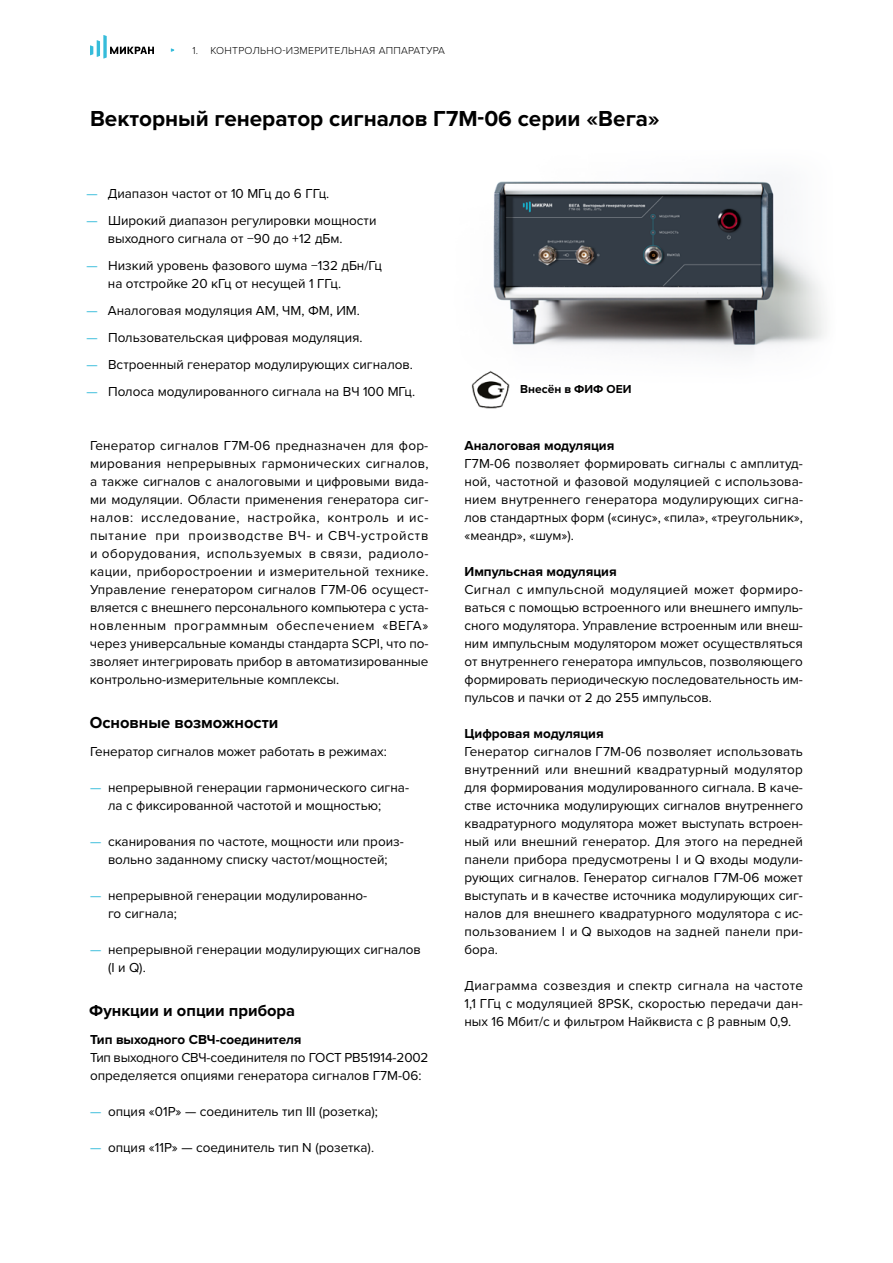
<style>
.page{position:relative;width:893px;height:1263px;background:#fff}
.page>*{position:absolute;margin:0;border:0;box-sizing:border-box;transform-origin:0 0}
.t1{font:700 22.5px "Proxima Nova";color:#000}
.t2{font:700 16.5px "Proxima Nova";color:#000}
.t3{font:13.5px/18px "Proxima Nova";color:#000}
.t4{font:700 13.5px "Proxima Nova";color:#000}
.t5{font:700 12px "Proxima Nova";color:#000}
.t6{font:300 10.5px "Proxima Nova";letter-spacing:.025em;color:#000}
.s1{color:#34bbda}
</style>
<div class="page">
<img style="left:493px;top:181px;width:332px;height:174px">
<img style="left:471px;top:370px;width:39px;height:39px">
<svg style="left:90px;top:35px;width:64px;height:23px"></svg>
<p class="t6" style="left:192px;top:44px;width:254px">1. Контрольно‑измерительная аппаратура</p>
<h1 class="t1" style="left:90px;top:105px;width:571px">Векторный генератор сигналов Г7М-06 серии «Вега»</h1>
<p class="t3" style="left:87px;top:185px;width:244px"><span class="s1">—</span> Диапазон частот от 10 МГц до 6 ГГц.</p>
<p class="t3" style="left:108px;top:212px;width:270px;text-indent:-21px"><span class="s1">—</span> Широкий диапазон регулировки мощности выходного сигнала от −90 до +12 дБм.</p>
<p class="t3" style="left:108px;top:257px;width:275px;text-indent:-21px"><span class="s1">—</span> Низкий уровень фазового шума −132 дБн/Гц на отстройке 20 кГц от несущей 1 ГГц.</p>
<p class="t3" style="left:87px;top:302px;width:275px"><span class="s1">—</span> Аналоговая модуляция АМ, ЧМ, ФМ, ИМ.</p>
<p class="t3" style="left:87px;top:329px;width:278px"><span class="s1">—</span> Пользовательская цифровая модуляция.</p>
<p class="t3" style="left:87px;top:356px;width:328px"><span class="s1">—</span> Встроенный генератор модулирующих сигналов.</p>
<p class="t3" style="left:87px;top:383px;width:330px"><span class="s1">—</span> Полоса модулированного сигнала на ВЧ 100 МГц.</p>
<p class="t3" style="left:90px;top:437px;width:340px;text-align:justify">Генератор сигналов Г7М-06 предназначен для фор&shy;мирования непрерывных гармонических сигналов, а также сигналов с аналоговыми и цифровыми вида&shy;ми модуляции. Области применения генератора сиг&shy;налов: исследование, настройка, контроль и ис&shy;пытание при производстве ВЧ- и СВЧ-устройств и оборудования, используемых в связи, радиоло&shy;кации, приборостроении и измерительной технике.<br>Управление генератором сигналов Г7М-06 осущест&shy;вляется с внешнего персонального компьютера с уста&shy;новленным программным обеспечением «ВЕГА» через универсальные команды стандарта SCPI, что по&shy;зволяет интегрировать прибор в автоматизированные контрольно-измерительные комплексы.</p>
<p class="t2" style="left:90px;top:713px;width:190px">Основные возможности</p>
<p class="t3" style="left:90px;top:743px;width:298px">Генератор сигналов может работать в режимах:</p>
<p class="t3" style="left:108px;top:779px;width:303px;text-indent:-18px"><span class="s1">—</span> непрерывной генерации гармонического сигна&shy;ла с фиксированной частотой и мощностью;</p>
<p class="t3" style="left:90px;top:833px;width:315px;text-align:center"><span class="s1">—</span> сканирования по частоте, мощности или произ&shy;вольно заданному списку частот/мощностей;</p>
<p class="t3" style="left:108px;top:887px;width:261px;text-indent:-18px"><span class="s1">—</span> непрерывной генерации модулированно&shy;го сигнала;</p>
<p class="t3" style="left:108px;top:941px;width:314px;text-indent:-18px"><span class="s1">—</span> непрерывной генерации модулирующих сигналов (I и Q).</p>
<p class="t2" style="left:89px;top:1001px;width:207px">Функции и опции прибора</p>
<p class="t4" style="left:90px;top:1031px;width:213px">Тип выходного СВЧ-соединителя</p>
<p class="t3" style="left:90px;top:1049px;width:340px">Тип выходного СВЧ-соединителя по ГОСТ РВ51914-2002 определяется опциями генератора сигналов Г7М-06:</p>
<p class="t3" style="left:90px;top:1103px;width:289px"><span class="s1">—</span> опция «01Р» — соединитель тип III (розетка);</p>
<p class="t3" style="left:90px;top:1139px;width:286px"><span class="s1">—</span> опция «11Р» — соединитель тип N (розетка).</p>
<p class="t5" style="left:520px;top:381px;width:113px">Внесён в ФИФ ОЕИ</p>
<p class="t4" style="left:464px;top:437px;width:151px">Аналоговая модуляция</p>
<p class="t3" style="left:464px;top:455px;width:340px;text-align:justify">Г7М-06 позволяет формировать сигналы с амплитуд&shy;ной, частотной и фазовой модуляцией с использова&shy;нием внутреннего генератора модулирующих сигна&shy;лов стандартных форм («синус», «пила», «треугольник», «меандр», «шум»).</p>
<p class="t4" style="left:464px;top:563px;width:154px">Импульсная модуляция</p>
<p class="t3" style="left:464px;top:581px;width:340px;text-align:justify">Сигнал с импульсной модуляцией может формиро&shy;ваться с помощью встроенного или внешнего импуль&shy;сного модулятора. Управление встроенным или внеш&shy;ним импульсным модулятором может осуществляться от внутреннего генератора импульсов, позволяющего формировать периодическую последовательность им&shy;пульсов и пачки от 2 до 255 импульсов.</p>
<p class="t4" style="left:464px;top:725px;width:141px">Цифровая модуляция</p>
<p class="t3" style="left:464px;top:743px;width:340px;text-align:justify">Генератор сигналов Г7М-06 позволяет использовать внутренний или внешний квадратурный модулятор для формирования модулированного сигнала. В каче&shy;стве источника модулирующих сигналов внутреннего квадратурного модулятора может выступать встроен&shy;ный или внешний генератор. Для этого на передней панели прибора предусмотрены I и Q входы модули&shy;рующих сигналов. Генератор сигналов Г7М-06 может выступать и в качестве источника модулирующих сиг&shy;налов для внешнего квадратурного модулятора с ис&shy;пользованием I и Q выходов на задней панели при&shy;бора.</p>
<p class="t3" style="left:464px;top:977px;width:340px;text-align:justify">Диаграмма созвездия и спектр сигнала на частоте 1,1 ГГц с модуляцией 8PSK, скоростью передачи дан&shy;ных 16 Мбит/с и фильтром Найквиста с β равным 0,9.</p>
</div>
